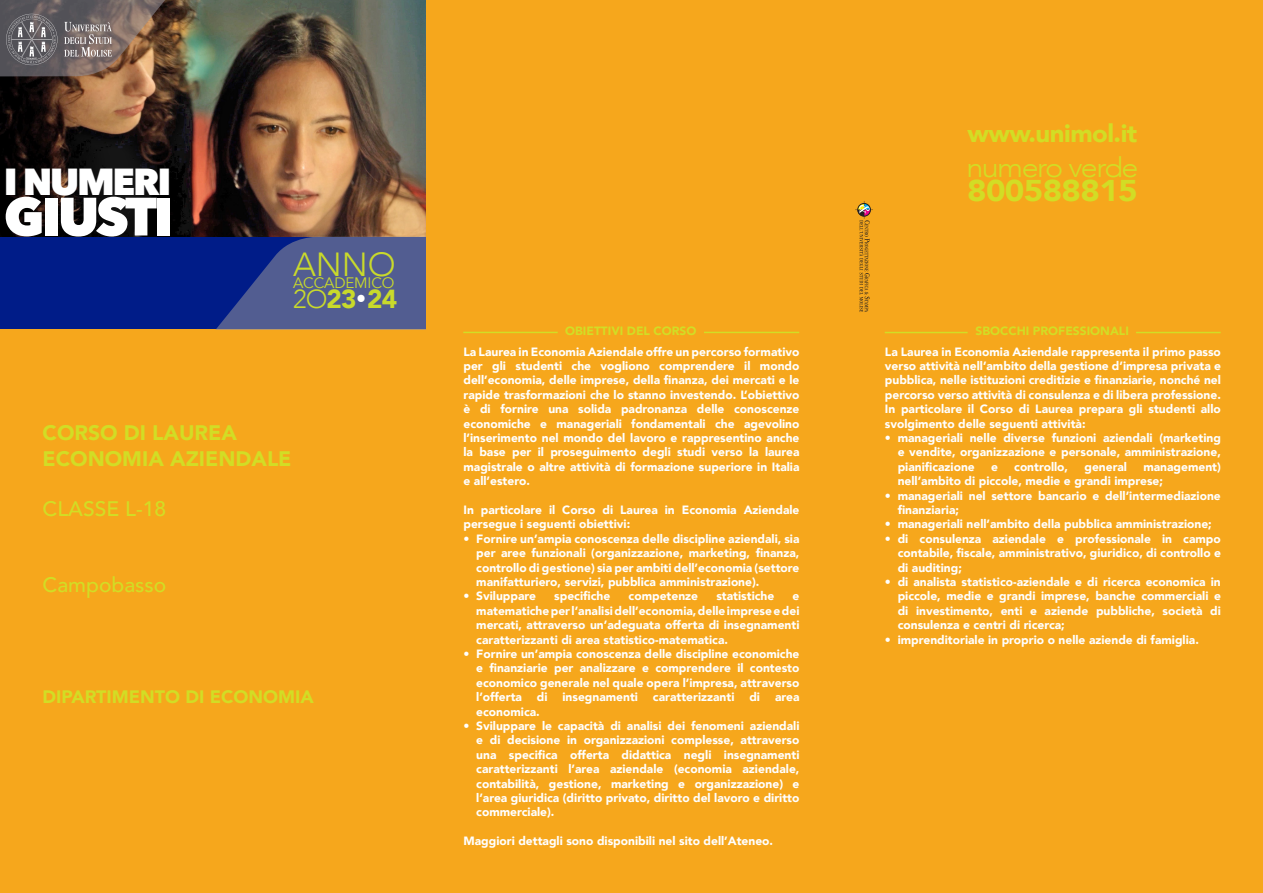
<style>
.page{position:relative;width:1263px;height:893px;background:#f6a71c}
.page>*{position:absolute;margin:0;border:0;box-sizing:border-box;transform-origin:0 0}
.t1{font:800 53.25px "Avenir Next";letter-spacing:-.06em;color:#fff}
.t2{font:800 37.5px "Avenir Next";letter-spacing:-.06em;color:#fff}
.t3{font:300 33.45px "Avenir";color:#c9da2b}
.t4{font:900 30px "Avenir";letter-spacing:-.02em;color:#d2dd25;scale:1.1 1}
.t5{font:300 27.75px "Avenir";letter-spacing:-.05em;color:#d2dd25;scale:1.1 1}
.t6{font:900 26.1px "Avenir";color:#c9da2b}
.t7{font:900 24.75px "Avenir";letter-spacing:-.02em;color:#d2dd25;scale:1.04 1}
.t8{font:900 21px "Avenir";color:#d2dd25}
.t9{font:500 21px "Avenir";color:#d2dd25}
.t10{font:900 18px "Avenir";color:#d2dd25}
.t11{font:15.15px "Avenir";letter-spacing:-.01em;color:#c9da2b}
.t12{font:900 12px/14.4px "Avenir";color:#fff;text-align:justify}
.t13{font:900 12px "Avenir";color:#d2dd25}
.s1{font-weight:300}
</style>
<div class="page">
<svg style="left:855px;top:201px;width:18px;height:111px"></svg>
<hr style="left:1136px;top:332px;width:85px;height:1px;background:#d2dd25">
<hr style="left:885px;top:332px;width:83px;height:1px;background:#d2dd25">
<hr style="left:704px;top:332px;width:95px;height:1px;background:#d2dd25">
<hr style="left:463px;top:332px;width:95px;height:1px;background:#d2dd25">
<div style="left:0;top:237px;width:425px;height:92px;background:#001c88"></div>
<img style="left:0;top:0;width:425px;height:237px">
<svg style="left:0;top:0;width:182px;height:78px"></svg>
<svg style="left:213px;top:235px;width:212px;height:94px"></svg>
<p class="t2" style="left:4px;top:159px;width:169px">I NUMERI</p>
<p class="t1" style="left:4px;top:184px;width:171px">GIUSTI</p>
<p class="t3" style="left:293px;top:244px;width:104px">ANNO</p>
<p class="t11" style="left:293px;top:273px;width:103px">ACCADEMICO</p>
<p class="t6" style="left:293px;top:276px;width:106px"><span class="s1">2O</span>23<sup>.</sup>24</p>
<p class="t8" style="left:43px;top:415px;width:196px">CORSO DI LAUREA</p>
<p class="t8" style="left:43px;top:440px;width:250px">ECONOMIA AZIENDALE</p>
<p class="t9" style="left:43px;top:490px;width:125px">CLASSE L-18</p>
<p class="t9" style="left:43px;top:566px;width:125px">Campobasso</p>
<p class="t10" style="left:43px;top:681px;width:273px">DIPARTIMENTO DI ECONOMIA</p>
<p class="t7" style="left:968px;top:112px;width:165px">www.unimol.it</p>
<p class="t5" style="left:966px;top:151px;width:158px">numero verde</p>
<p class="t4" style="left:967px;top:164px;width:157px">800588815</p>
<p class="t13" style="left:565px;top:321px;width:133px">OBIETTIVI DEL CORSO</p>
<p class="t13" style="left:976px;top:321px;width:155px">SBOCCHI PROFESSIONALI</p>
<p class="t12" style="left:463px;top:344px;width:337px">La Laurea in Economia Aziendale offre un percorso formativo per gli studenti che vogliono comprendere il mondo dell’economia, delle imprese, della finanza, dei mercati e le rapide trasformazioni che lo stanno investendo. L’obiettivo è di fornire una solida padronanza delle conoscenze economiche e manageriali fondamentali che agevolino l’inserimento nel mondo del lavoro e rappresentino anche la base per il proseguimento degli studi verso la laurea magistrale o altre attività di formazione superiore in Italia e all’estero.</p>
<p class="t12" style="left:463px;top:502px;width:337px">In particolare il Corso di Laurea in Economia Aziendale persegue i seguenti obiettivi:</p>
<p class="t12" style="left:476px;top:531px;width:325px;text-indent:-13px">• Fornire un’ampia conoscenza delle discipline aziendali, sia per aree funzionali (organizzazione, marketing, finanza, controllo di gestione) sia per ambiti dell’economia (settore manifatturiero, servizi, pubblica amministrazione).</p>
<p class="t12" style="left:463px;top:589px;width:74px">• Sviluppare</p>
<p class="t12" style="left:554px;top:589px;width:58px">specifiche</p>
<p class="t12" style="left:628px;top:589px;width:71px">competenze</p>
<p class="t12" style="left:716px;top:589px;width:60px">statistiche</p>
<p class="t12" style="left:476px;top:589px;width:325px;text-indent:316px">e matematiche per l’analisi dell’economia, delle imprese e dei mercati, attraverso un’adeguata offerta di insegnamenti caratterizzanti di area statistico-matematica.</p>
<p class="t12" style="left:476px;top:646px;width:325px;text-indent:-13px">• Fornire un’ampia conoscenza delle discipline economiche e finanziarie per analizzare e comprendere il contesto economico generale nel quale opera l’impresa, attraverso l’offerta di insegnamenti caratterizzanti di area economica.</p>
<p class="t12" style="left:476px;top:718px;width:325px;text-indent:-13px">• Sviluppare le capacità di analisi dei fenomeni aziendali e di decisione in organizzazioni complesse, attraverso una specifica offerta didattica negli insegnamenti caratterizzanti l’area aziendale (economia aziendale, contabilità, gestione, marketing e organizzazione) e l’area giuridica (diritto privato, diritto del lavoro e diritto commerciale).</p>
<p class="t12" style="left:463px;top:833px;width:311px">Maggiori dettagli sono disponibili nel sito dell’Ateneo.</p>
<p class="t12" style="left:885px;top:344px;width:337px">La Laurea in Economia Aziendale rappresenta il primo passo verso attività nell’ambito della gestione d’impresa privata e pubblica, nelle istituzioni creditizie e finanziarie, nonché nel percorso verso attività di consulenza e di libera professione.</p>
<p class="t12" style="left:885px;top:401px;width:337px">In particolare il Corso di Laurea prepara gli studenti allo svolgimento delle seguenti attività:</p>
<p class="t12" style="left:898px;top:430px;width:325px;text-indent:-13px">• manageriali nelle diverse funzioni aziendali (marketing e vendite, organizzazione e personale, amministrazione, pianificazione</p>
<p class="t12" style="left:991px;top:459px;width:8px">e</p>
<p class="t12" style="left:1014px;top:459px;width:55px">controllo,</p>
<p class="t12" style="left:1084px;top:459px;width:44px">general</p>
<p class="t12" style="left:898px;top:459px;width:325px;text-indent:246px">management) nell’ambito di piccole, medie e grandi imprese;</p>
<p class="t12" style="left:898px;top:488px;width:325px;text-indent:-13px">• manageriali nel settore bancario e dell’intermediazione finanziaria;</p>
<p class="t12" style="left:885px;top:517px;width:328px">• manageriali nell’ambito della pubblica amministrazione;</p>
<p class="t12" style="left:898px;top:531px;width:325px;text-indent:-13px">• di consulenza aziendale e professionale in campo contabile, fiscale, amministrativo, giuridico, di controllo e di auditing;</p>
<p class="t12" style="left:898px;top:574px;width:325px;text-indent:-13px">• di analista statistico-aziendale e di ricerca economica in piccole, medie e grandi imprese, banche commerciali e di investimento, enti e aziende pubbliche, società di consulenza e centri di ricerca;</p>
<p class="t12" style="left:885px;top:632px;width:315px">• imprenditoriale in proprio o nelle aziende di famiglia.</p>
</div>
